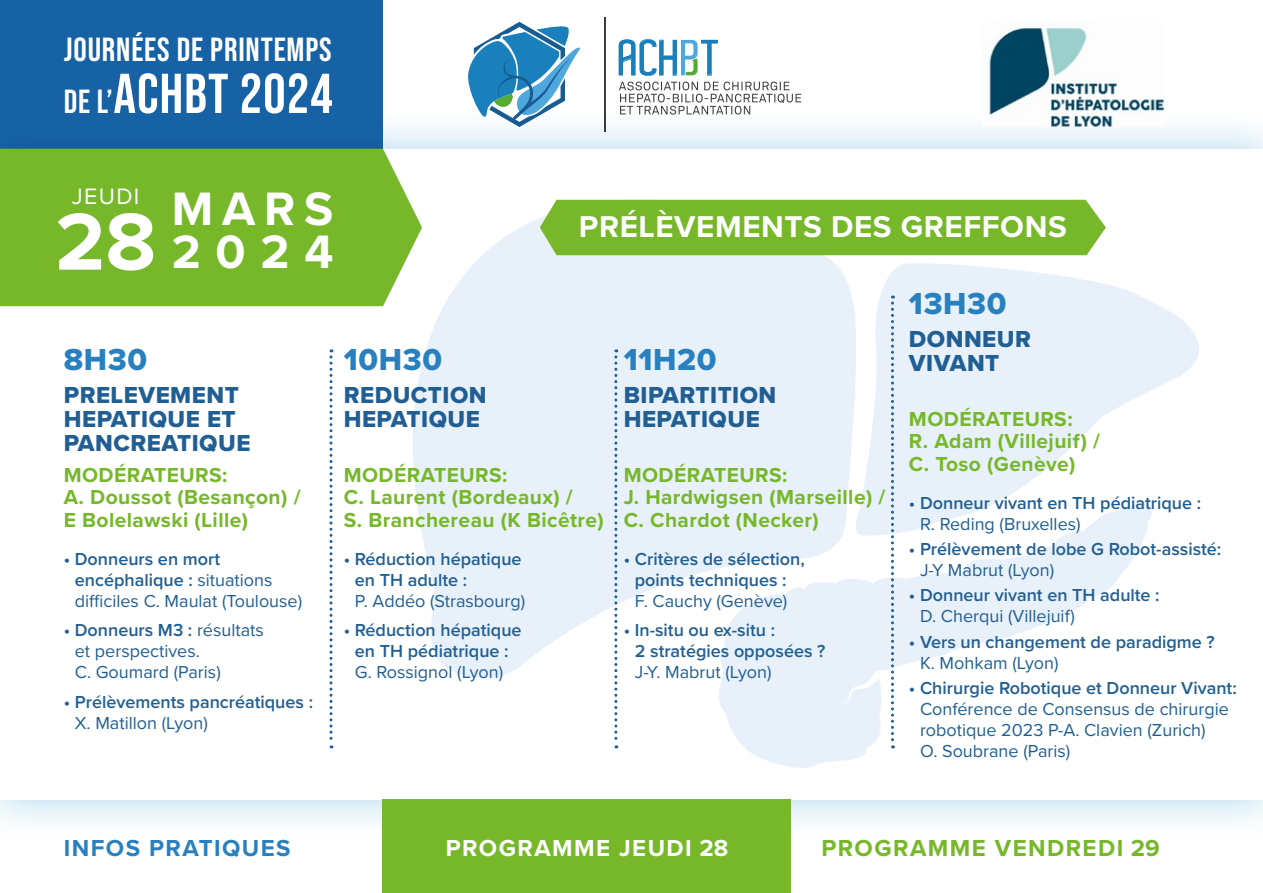
<style>
.page{position:relative;width:1263px;height:893px;background:#fff}
.page>*{position:absolute;margin:0;border:0;box-sizing:border-box;transform-origin:0 0}
.t1{font:700 83.7px "Proxima Nova";color:#fff}
.t2{font:56.1px "Bebas Neue";letter-spacing:.02em;color:#fff}
.t3{font:700 48.6px/42.5px "Proxima Nova";letter-spacing:.245em;color:#fff}
.t4{font:33.45px "Bebas Neue";letter-spacing:.025em;color:#fff}
.t5{font:31.5px "Proxima Nova Extrabld";letter-spacing:.02em;color:#2881be}
.t6{font:700 31.2px "Proxima Nova";letter-spacing:.02em;color:#fff}
.t7{font:24px/24px "Proxima Nova Extrabld";letter-spacing:.02em;color:#215f93}
.t8{font:700 24px "Proxima Nova";letter-spacing:.06em;color:#76b82a}
.t9{font:700 24px "Proxima Nova";letter-spacing:.06em;color:#fff}
.t10{font:700 24px "Proxima Nova";letter-spacing:.06em;color:#2881be}
.t11{font:23.1px "Proxima Nova";letter-spacing:.06em;color:#fff}
.t12{font:700 21px/22.5px "Proxima Nova";letter-spacing:.02em;color:#76b82a}
.t13{font:18px/21px "Proxima Nova";color:#215f93}
.t14{font:600 18px/21px "Proxima Nova";color:#215f93}
.s1{font-size:33.45px}
.s2{font-weight:600}
</style>
<div class="page">
<div style="left:0;top:106px;width:1263px;height:736px;background:#53addb;opacity:.5"></div>
<div style="left:0;top:149px;width:1263px;height:650px;background:#fff"></div>
<img style="left:982px;top:25px;width:183px;height:101px">
<div style="left:0;top:0;width:383px;height:149px;background:#1761a5"></div>
<svg style="left:413px;top:199px;width:446px;height:485px;fill:#e8f1f9"></svg>
<svg style="left:851px;top:260px;width:348px;height:239px;fill:#e8f1f9"></svg>
<svg style="left:717px;top:499px;width:435px;height:269px"></svg>
<div style="left:0;top:149px;width:422px;height:157px;background:#76b82a"></div>
<svg style="left:425px;top:17px;width:419px;height:132px"></svg>
<hr style="left:604px;top:17px;width:1px;height:115px;background:#3d3c3b">
<svg style="left:619px;top:82px;width:182px;height:33px"></svg>
<svg style="left:619px;top:39px;width:99px;height:37px"></svg>
<svg style="left:468px;top:22px;width:114px;height:105px"></svg>
<div style="left:383px;top:799px;width:408px;height:94px;background:#76b82a"></div>
<div style="left:540px;top:200px;width:566px;height:55px;background:#76b82a"></div>
<svg style="left:329px;top:349px;width:3px;height:399px"></svg>
<svg style="left:614px;top:349px;width:3px;height:399px"></svg>
<svg style="left:891px;top:296px;width:3px;height:452px"></svg>
<h3 class="t4" style="left:64px;top:30px;width:269px">JOURNÉES DE PRINTEMPS</h3>
<h2 class="t2" style="left:64px;top:62px;width:270px"><span class="s1">DE L’</span>ACHBT 2024</h2>
<p class="t11" style="left:72px;top:179px;width:69px">JEUDI</p>
<h1 class="t1" style="left:55px;top:179px;width:102px">28</h1>
<h3 class="t6" style="left:579px;top:204px;width:489px">PRÉLÈVEMENTS DES GREFFONS</h3>
<h3 class="t3" style="left:172px;top:187px;width:163px">MARS<br>2024</h3>
<h3 class="t5" style="left:64px;top:336px;width:85px">8H30</h3>
<h3 class="t7" style="left:64px;top:382px;width:188px">PRELEVEMENT<br>HEPATIQUE ET<br>PANCREATIQUE</h3>
<p class="t12" style="left:64px;top:463px;width:238px">MODÉRATEURS:<br>A. Doussot (Besançon) /<br>E Bolelawski (Lille)</p>
<p class="t13" style="left:75px;top:547px;width:229px;text-indent:-11px"><span class="s2">• Donneurs en mort encéphalique :</span> situations difficiles C. Maulat (Toulouse)</p>
<p class="t13" style="left:75px;top:619px;width:190px;text-indent:-11px"><span class="s2">• Donneurs M3 :</span> résultats et perspectives.<br>C. Goumard (Paris)</p>
<p class="t14" style="left:64px;top:691px;width:251px">• Prélèvements pancréatiques :</p>
<p class="t13" style="left:75px;top:711px;width:134px">X. Matillon (Lyon)</p>
<h3 class="t5" style="left:344px;top:336px;width:100px">10H30</h3>
<h3 class="t7" style="left:344px;top:382px;width:144px">REDUCTION<br>HEPATIQUE</h3>
<p class="t12" style="left:344px;top:463px;width:262px">MODÉRATEURS:<br>C. Laurent (Bordeaux) /<br>S. Branchereau (K Bicêtre)</p>
<p class="t14" style="left:355px;top:548px;width:168px;text-indent:-11px">• Réduction hépatique en TH adulte :</p>
<p class="t13" style="left:355px;top:589px;width:172px">P. Addéo (Strasbourg)</p>
<p class="t14" style="left:344px;top:619px;width:179px;text-align:center">• Réduction hépatique en TH pédiatrique :</p>
<p class="t13" style="left:355px;top:661px;width:150px">G. Rossignol (Lyon)</p>
<h3 class="t5" style="left:624px;top:336px;width:94px">11H20</h3>
<h3 class="t7" style="left:624px;top:382px;width:154px">BIPARTITION<br>HEPATIQUE</h3>
<p class="t12" style="left:624px;top:463px;width:263px">MODÉRATEURS:<br>J. Hardwigsen (Marseille) /<br>C. Chardot (Necker)</p>
<p class="t14" style="left:624px;top:548px;width:183px;text-align:center">• Critères de sélection, points techniques :</p>
<p class="t13" style="left:635px;top:589px;width:154px">F. Cauchy (Genève)</p>
<p class="t14" style="left:635px;top:619px;width:192px;text-indent:-11px">• In-situ ou ex-situ :<br>2 stratégies opposées ?</p>
<p class="t13" style="left:635px;top:661px;width:138px">J-Y. Mabrut (Lyon)</p>
<h3 class="t5" style="left:909px;top:280px;width:99px">13H30</h3>
<h3 class="t7" style="left:909px;top:326px;width:123px">DONNEUR<br>VIVANT</h3>
<p class="t12" style="left:909px;top:407px;width:193px">MODÉRATEURS:<br>R. Adam (Villejuif) /<br>C. Toso (Genève)</p>
<p class="t14" style="left:909px;top:492px;width:294px">• Donneur vivant en TH pédiatrique :</p>
<p class="t13" style="left:920px;top:512px;width:162px">R. Reding (Bruxelles)</p>
<p class="t14" style="left:909px;top:538px;width:314px">• Prélèvement de lobe G Robot-assisté:</p>
<p class="t13" style="left:920px;top:559px;width:136px">J-Y Mabrut (Lyon)</p>
<p class="t14" style="left:909px;top:584px;width:252px">• Donneur vivant en TH adulte :</p>
<p class="t13" style="left:920px;top:605px;width:157px">D. Cherqui (Villejuif)</p>
<p class="t14" style="left:909px;top:631px;width:307px">• Vers un changement de paradigme ?</p>
<p class="t13" style="left:920px;top:651px;width:140px">K. Mohkam (Lyon)</p>
<p class="t14" style="left:909px;top:677px;width:329px">• Chirurgie Robotique et Donneur Vivant:</p>
<p class="t13" style="left:920px;top:698px;width:310px">Conférence de Consensus de chirurgie robotique 2023 P-A. Clavien (Zurich)<br>O. Soubrane (Paris)</p>
<h3 class="t10" style="left:64px;top:830px;width:228px">INFOS PRATIQUES</h3>
<h3 class="t9" style="left:446px;top:830px;width:284px">PROGRAMME JEUDI 28</h3>
<h3 class="t8" style="left:821px;top:830px;width:340px">PROGRAMME VENDREDI 29</h3>
</div>
